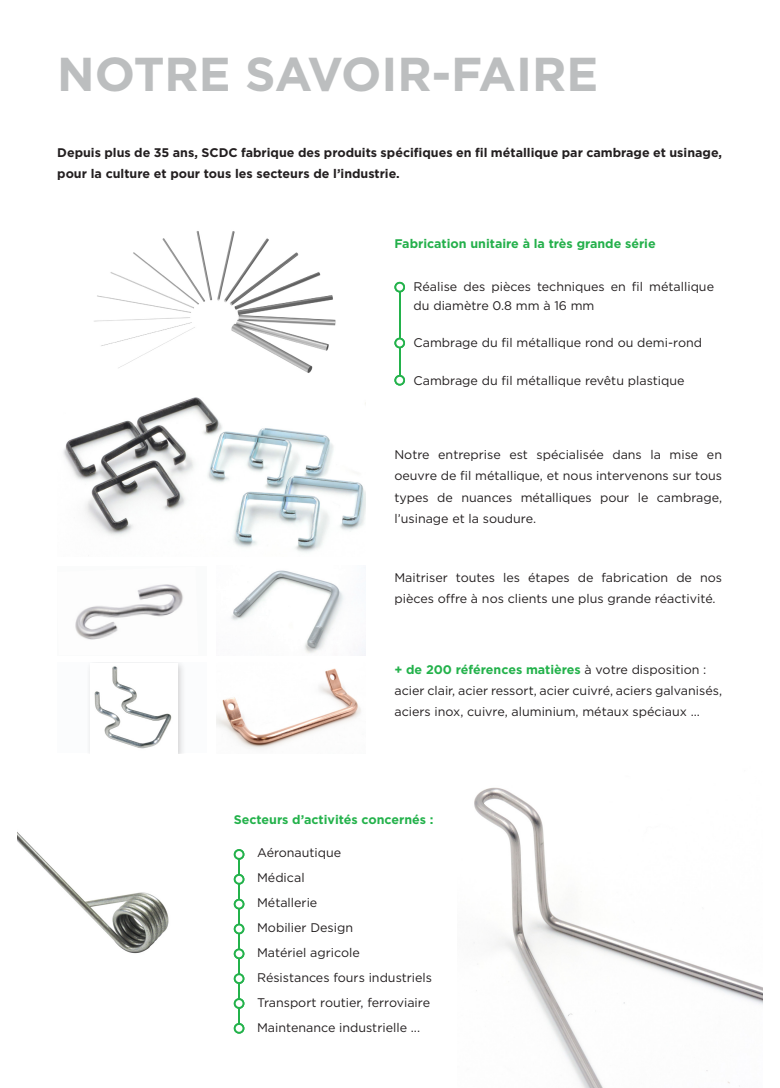
<style>
.page{position:relative;width:780px;height:1088px;background:#fff}
.page>*{position:absolute;margin:0;border:0;box-sizing:border-box;transform-origin:0 0}
.t1{font:700 47.5px "Gotham";color:#bcbebf}
.t2{font:12.5px/21.2px "Gotham";color:#231f20}
.t3{font:700 12.5px/21.2px "Gotham";color:#231f20}
.t4{font:700 12.5px "Gotham";color:#23b24b}
.t5{font:700 12.5px "Gotham";color:#24b04b}
.s1{font-weight:400;color:#231f20}
</style>
<div class="page">
<img style="left:474px;top:787px;width:288px;height:301px">
<div style="left:57px;top:566px;width:149px;height:89px;background:#fafbfb"></div>
<img style="left:75px;top:584px;width:108px;height:56px">
<div style="left:57px;top:662px;width:149px;height:91px;background:#fbfcfd"></div>
<div style="left:86px;top:662px;width:101px;height:91px;background:#231f20;opacity:.2"></div>
<img style="left:90px;top:663px;width:87px;height:90px">
<img style="left:18px;top:833px;width:151px;height:121px">
<img style="left:63px;top:397px;width:302px;height:156px">
<img style="left:231px;top:570px;width:134px;height:85px">
<img style="left:94px;top:231px;width:242px;height:142px">
<img style="left:216px;top:668px;width:145px;height:81px">
<hr style="left:238px;top:850px;width:2px;height:183px;background:#23b24b">
<div style="left:235px;top:850px;width:8px;height:9px;background:#fff;border-radius:50%"></div>
<div style="left:234px;top:849px;width:10px;height:11px;border:2px solid #23b24b;border-radius:50%"></div>
<div style="left:235px;top:875px;width:8px;height:8px;background:#fff;border-radius:50%"></div>
<div style="left:234px;top:874px;width:10px;height:10px;border:2px solid #23b24b;border-radius:50%"></div>
<div style="left:235px;top:900px;width:8px;height:8px;background:#fff;border-radius:50%"></div>
<div style="left:234px;top:899px;width:10px;height:10px;border:2px solid #23b24b;border-radius:50%"></div>
<div style="left:235px;top:924px;width:8px;height:9px;background:#fff;border-radius:50%"></div>
<div style="left:234px;top:924px;width:10px;height:10px;border:2px solid #23b24b;border-radius:50%"></div>
<div style="left:235px;top:949px;width:8px;height:9px;background:#fff;border-radius:50%"></div>
<div style="left:234px;top:948px;width:10px;height:11px;border:2px solid #23b24b;border-radius:50%"></div>
<div style="left:235px;top:974px;width:8px;height:9px;background:#fff;border-radius:50%"></div>
<div style="left:234px;top:973px;width:10px;height:11px;border:2px solid #23b24b;border-radius:50%"></div>
<div style="left:235px;top:999px;width:8px;height:9px;background:#fff;border-radius:50%"></div>
<div style="left:234px;top:998px;width:10px;height:11px;border:2px solid #23b24b;border-radius:50%"></div>
<div style="left:235px;top:1024px;width:8px;height:9px;background:#fff;border-radius:50%"></div>
<div style="left:234px;top:1023px;width:10px;height:10px;border:2px solid #23b24b;border-radius:50%"></div>
<hr style="left:399px;top:285px;width:1px;height:96px;background:#23b24b">
<div style="left:395px;top:283px;width:9px;height:8px;background:#fff;border-radius:50%"></div>
<div style="left:394px;top:282px;width:11px;height:10px;border:2px solid #23b24b;border-radius:50%"></div>
<div style="left:395px;top:339px;width:9px;height:8px;background:#fff;border-radius:50%"></div>
<div style="left:394px;top:338px;width:11px;height:10px;border:2px solid #23b24b;border-radius:50%"></div>
<div style="left:395px;top:376px;width:9px;height:9px;background:#fff;border-radius:50%"></div>
<div style="left:394px;top:375px;width:11px;height:11px;border:2px solid #23b24b;border-radius:50%"></div>
<p class="t1" style="left:57px;top:42px;width:542px">NOTRE SAVOIR-FAIRE</p>
<p class="t3" style="left:57px;top:142px;width:666px">Depuis plus de 35 ans, SCDC fabrique des produits spécifiques en fil métallique par cambrage et usinage, pour la culture et pour tous les secteurs de l’industrie.</p>
<p class="t5" style="left:394px;top:236px;width:263px">Fabrication unitaire à la très grande série</p>
<p class="t2" style="left:413px;top:277px;width:302px;line-height:18.8px">Réalise des pièces techniques en fil métallique du diamètre 0.8 mm à 16 mm</p>
<p class="t2" style="left:413px;top:332px;width:290px">Cambrage du fil métallique rond ou demi-rond</p>
<p class="t2" style="left:413px;top:369px;width:272px">Cambrage du fil métallique revêtu plastique</p>
<p class="t2" style="left:394px;top:444px;width:329px">Notre entreprise est spécialisée dans la mise en oeuvre de fil métallique, et nous intervenons sur tous</p>
<p class="t2" style="left:394px;top:486px;width:329px">types de nuances métalliques pour le cambrage, l’usinage et la soudure.</p>
<p class="t2" style="left:394px;top:566px;width:329px">Maitriser toutes les étapes de fabrication de nos pièces offre à nos clients une plus grande réactivité.</p>
<p class="t4" style="left:394px;top:661px;width:313px">+ de 200 références matières <span class="s1">à votre disposition :</span></p>
<p class="t2" style="left:394px;top:679px;width:329px">acier clair, acier ressort, acier cuivré, aciers galvanisés, aciers inox, cuivre, aluminium, métaux spéciaux ...</p>
<p class="t4" style="left:234px;top:811px;width:201px">Secteurs d’activités concernés :</p>
<p class="t2" style="left:257px;top:842px;width:86px">Aéronautique</p>
<p class="t2" style="left:257px;top:867px;width:49px">Médical</p>
<p class="t2" style="left:257px;top:892px;width:62px">Métallerie</p>
<p class="t2" style="left:257px;top:917px;width:97px">Mobilier Design</p>
<p class="t2" style="left:257px;top:942px;width:104px">Matériel agricole</p>
<p class="t2" style="left:257px;top:967px;width:176px">Résistances fours industriels</p>
<p class="t2" style="left:257px;top:992px;width:174px">Transport routier, ferroviaire</p>
<p class="t2" style="left:257px;top:1017px;width:164px">Maintenance industrielle ...</p>
</div>
